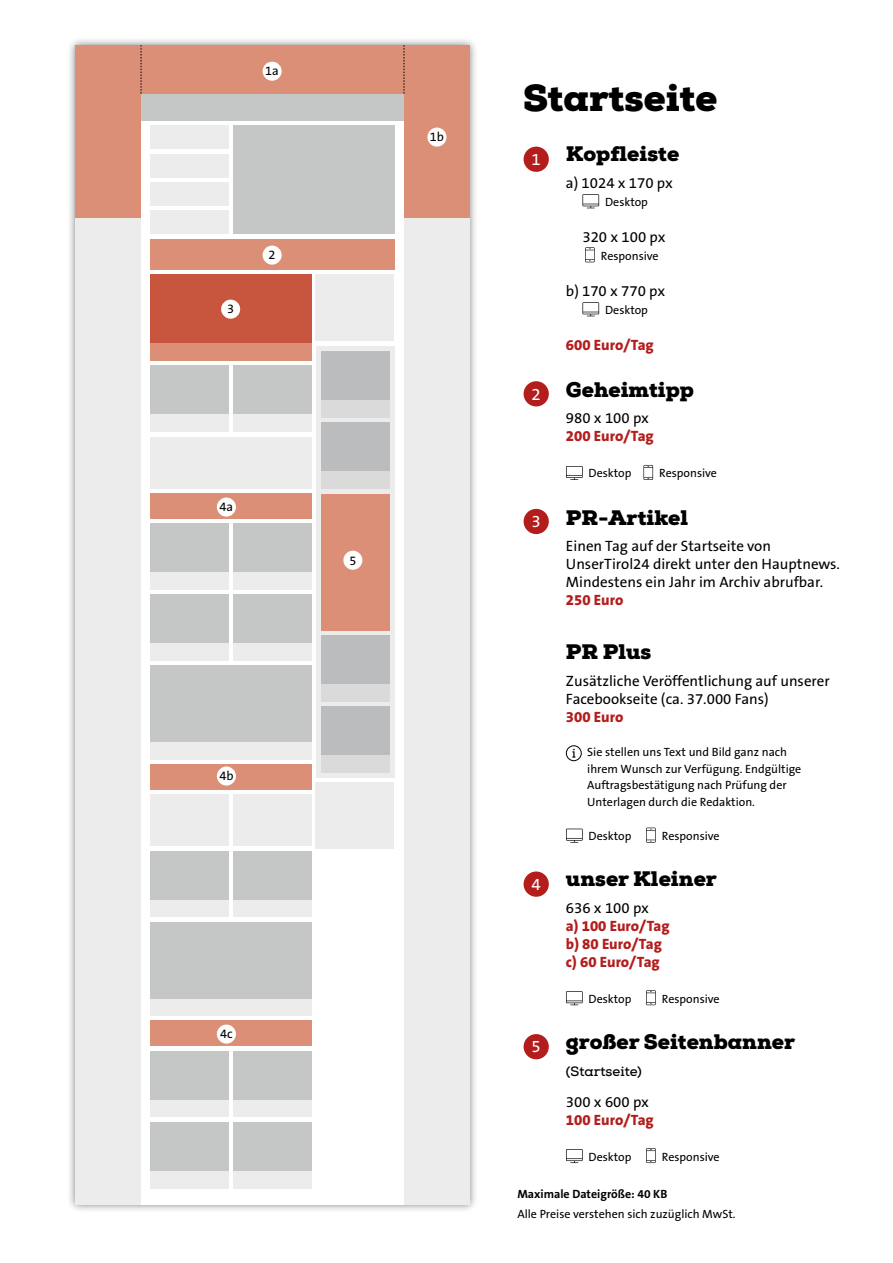
<style>
.page{position:relative;width:893px;height:1263px;background:#fff}
.page>*{position:absolute;margin:0;border:0;box-sizing:border-box;transform-origin:0 0}
.t1{font:900 37.5px "Nexa Slab";color:#000}
.t2{font:900 21px "Nexa Slab";color:#000}
.t3{font:15px/18px "The Sans B5 Plain";color:#000}
.t4{font:800 15px/18px "The Sans B8";color:#b31e1d}
.t5{font:700 13.5px "Nexa Slab";color:#000}
.t6{font:12.75px "The Sans B5 Plain";color:#000}
.t7{font:12px/16.5px "The Sans B5 Plain";color:#000}
.t8{font:700 12px "The Sans B7";color:#000}
</style>
<div class="page">
<div style="left:524px;top:147px;width:25px;height:25px;background:#b31e1d;border-radius:50%"></div>
<svg style="left:582px;top:194px;width:17px;height:14px"></svg>
<svg style="left:585px;top:247px;width:10px;height:15px"></svg>
<svg style="left:582px;top:302px;width:17px;height:14px"></svg>
<div style="left:524px;top:381px;width:25px;height:25px;background:#b31e1d;border-radius:50%"></div>
<svg style="left:566px;top:466px;width:17px;height:14px"></svg>
<svg style="left:643px;top:465px;width:10px;height:15px"></svg>
<div style="left:524px;top:871px;width:25px;height:26px;background:#b31e1d;border-radius:50%"></div>
<svg style="left:566px;top:991px;width:17px;height:14px"></svg>
<svg style="left:646px;top:990px;width:10px;height:15px"></svg>
<div style="left:524px;top:1034px;width:25px;height:25px;background:#b31e1d;border-radius:50%"></div>
<svg style="left:566px;top:1149px;width:17px;height:14px"></svg>
<svg style="left:646px;top:1148px;width:10px;height:15px"></svg>
<div style="left:524px;top:509px;width:25px;height:25px;background:#b31e1d;border-radius:50%"></div>
<div style="left:566px;top:745px;width:16px;height:16px;border:1px solid #000;border-radius:50%"></div>
<svg style="left:572px;top:749px;width:3px;height:9px"></svg>
<svg style="left:566px;top:829px;width:17px;height:14px"></svg>
<svg style="left:646px;top:828px;width:10px;height:15px"></svg>
<div style="left:66px;top:37px;width:412px;height:1176px;background:#000;opacity:.5"></div>
<div style="left:75px;top:45px;width:394px;height:1159px;background:#ececed"></div>
<div style="left:75px;top:45px;width:394px;height:172px;background:#da8f76"></div>
<div style="left:141px;top:114px;width:263px;height:1090px;background:#fff"></div>
<div style="left:150px;top:126px;width:78px;height:23px;background:#ececed"></div>
<div style="left:150px;top:154px;width:78px;height:23px;background:#ececed"></div>
<div style="left:150px;top:182px;width:78px;height:24px;background:#ececed"></div>
<div style="left:150px;top:211px;width:78px;height:23px;background:#ececed"></div>
<div style="left:233px;top:126px;width:161px;height:108px;background:#c5c6c6"></div>
<div style="left:150px;top:239px;width:244px;height:31px;background:#da8f76"></div>
<div style="left:316px;top:274px;width:78px;height:66px;background:#ececed"></div>
<div style="left:316px;top:782px;width:78px;height:66px;background:#ececed"></div>
<div style="left:316px;top:346px;width:78px;height:431px;background:#ececed"></div>
<div style="left:233px;top:414px;width:78px;height:18px;background:#ececed"></div>
<div style="left:233px;top:365px;width:78px;height:49px;background:#c5c6c6"></div>
<div style="left:233px;top:572px;width:78px;height:18px;background:#ececed"></div>
<div style="left:233px;top:523px;width:78px;height:49px;background:#c5c6c6"></div>
<div style="left:233px;top:643px;width:78px;height:18px;background:#ececed"></div>
<div style="left:233px;top:594px;width:78px;height:49px;background:#c5c6c6"></div>
<div style="left:233px;top:899px;width:78px;height:18px;background:#ececed"></div>
<div style="left:233px;top:851px;width:78px;height:48px;background:#c5c6c6"></div>
<div style="left:233px;top:1099px;width:78px;height:18px;background:#ececed"></div>
<div style="left:233px;top:1051px;width:78px;height:48px;background:#c5c6c6"></div>
<div style="left:233px;top:1171px;width:78px;height:17px;background:#ececed"></div>
<div style="left:233px;top:1122px;width:78px;height:49px;background:#c5c6c6"></div>
<div style="left:150px;top:414px;width:78px;height:18px;background:#ececed"></div>
<div style="left:150px;top:365px;width:78px;height:49px;background:#c5c6c6"></div>
<div style="left:321px;top:471px;width:68px;height:18px;background:#dadada"></div>
<div style="left:321px;top:423px;width:68px;height:48px;background:#bbbcbd"></div>
<div style="left:321px;top:755px;width:68px;height:18px;background:#dadada"></div>
<div style="left:321px;top:706px;width:68px;height:49px;background:#bbbcbd"></div>
<div style="left:321px;top:400px;width:68px;height:18px;background:#dadada"></div>
<div style="left:321px;top:351px;width:68px;height:49px;background:#bbbcbd"></div>
<div style="left:321px;top:684px;width:68px;height:17px;background:#dadada"></div>
<div style="left:321px;top:635px;width:68px;height:49px;background:#bbbcbd"></div>
<div style="left:150px;top:572px;width:78px;height:18px;background:#ececed"></div>
<div style="left:150px;top:523px;width:78px;height:49px;background:#c5c6c6"></div>
<div style="left:150px;top:643px;width:78px;height:18px;background:#ececed"></div>
<div style="left:150px;top:594px;width:78px;height:49px;background:#c5c6c6"></div>
<div style="left:150px;top:899px;width:78px;height:18px;background:#ececed"></div>
<div style="left:150px;top:851px;width:78px;height:48px;background:#c5c6c6"></div>
<div style="left:150px;top:1099px;width:78px;height:18px;background:#ececed"></div>
<div style="left:150px;top:1051px;width:78px;height:48px;background:#c5c6c6"></div>
<div style="left:150px;top:1171px;width:78px;height:17px;background:#ececed"></div>
<div style="left:150px;top:1122px;width:78px;height:49px;background:#c5c6c6"></div>
<div style="left:150px;top:437px;width:161px;height:51px;background:#ececed"></div>
<div style="left:150px;top:794px;width:78px;height:52px;background:#ececed"></div>
<div style="left:233px;top:794px;width:78px;height:52px;background:#ececed"></div>
<div style="left:150px;top:343px;width:161px;height:18px;background:#da8f76"></div>
<div style="left:150px;top:274px;width:161px;height:69px;background:#c8553e"></div>
<div style="left:150px;top:742px;width:161px;height:17px;background:#ececed"></div>
<div style="left:150px;top:666px;width:161px;height:76px;background:#c5c6c6"></div>
<div style="left:150px;top:998px;width:161px;height:18px;background:#ececed"></div>
<div style="left:150px;top:922px;width:161px;height:76px;background:#c5c6c6"></div>
<div style="left:141px;top:94px;width:263px;height:27px;background:#c5c6c6"></div>
<div style="left:150px;top:493px;width:161px;height:25px;background:#da8f76"></div>
<div style="left:150px;top:764px;width:161px;height:26px;background:#da8f76"></div>
<div style="left:150px;top:1021px;width:161px;height:25px;background:#da8f76"></div>
<div style="left:321px;top:494px;width:68px;height:136px;background:#da8f76"></div>
<div style="left:263px;top:62px;width:19px;height:19px;background:#fff;border-radius:50%"></div>
<div style="left:427px;top:128px;width:19px;height:19px;background:#fff;border-radius:50%"></div>
<div style="left:263px;top:246px;width:19px;height:19px;background:#fff;border-radius:50%"></div>
<div style="left:221px;top:300px;width:19px;height:19px;background:#fff;border-radius:50%"></div>
<div style="left:343px;top:551px;width:19px;height:19px;background:#fff;border-radius:50%"></div>
<svg style="left:404px;top:45px;width:1px;height:49px"></svg>
<svg style="left:141px;top:45px;width:1px;height:49px"></svg>
<div style="left:217px;top:497px;width:19px;height:20px;background:#fff;border-radius:50%"></div>
<div style="left:217px;top:766px;width:19px;height:19px;background:#fff;border-radius:50%"></div>
<div style="left:217px;top:1024px;width:19px;height:19px;background:#fff;border-radius:50%"></div>
<p class="t6" style="left:265px;top:65px;width:15px">1a</p>
<p class="t6" style="left:227px;top:302px;width:9px">3</p>
<p class="t6" style="left:269px;top:248px;width:9px">2</p>
<p class="t6" style="left:220px;top:500px;width:15px">4a</p>
<p class="t6" style="left:349px;top:554px;width:9px">5</p>
<p class="t6" style="left:219px;top:769px;width:16px">4b</p>
<p class="t6" style="left:220px;top:1027px;width:14px">4c</p>
<p class="t6" style="left:430px;top:130px;width:16px">1b</p>
<h1 class="t1" style="left:523px;top:74px;width:196px">Startseite</h1>
<h2 class="t2" style="left:532px;top:141px;width:149px"><sub>1</sub> Kopfleiste</h2>
<p class="t3" style="left:566px;top:174px;width:108px">a) 1024 x 170 px</p>
<p class="t7" style="left:605px;top:194px;width:44px">Desktop</p>
<p class="t3" style="left:582px;top:228px;width:84px">320 x 100 px</p>
<p class="t7" style="left:601px;top:248px;width:59px">Responsive</p>
<p class="t3" style="left:566px;top:282px;width:101px">b) 170 x 770 px</p>
<p class="t7" style="left:605px;top:302px;width:44px">Desktop</p>
<p class="t4" style="left:566px;top:336px;width:89px">600 Euro/Tag</p>
<h2 class="t2" style="left:532px;top:376px;width:164px"><sub>2</sub> Geheimtipp</h2>
<p class="t3" style="left:566px;top:410px;width:84px">980 x 100 px</p>
<p class="t4" style="left:566px;top:428px;width:89px">200 Euro/Tag</p>
<p class="t7" style="left:589px;top:466px;width:44px">Desktop</p>
<p class="t7" style="left:659px;top:466px;width:59px">Responsive</p>
<h2 class="t2" style="left:532px;top:504px;width:158px"><sub>3</sub> PR-Artikel</h2>
<p class="t3" style="left:566px;top:538px;width:276px">Einen Tag auf der Startseite von<br>UnserTirol24 direkt unter den Hauptnews.<br>Mindestens ein Jahr im Archiv abrufbar.</p>
<p class="t4" style="left:566px;top:591px;width:59px">250 Euro</p>
<h2 class="t2" style="left:566px;top:638px;width:87px">PR Plus</h2>
<p class="t3" style="left:566px;top:672px;width:265px">Zusätzliche Veröffentlichung auf unserer<br>Facebookseite (ca. 37.000 Fans)</p>
<p class="t4" style="left:566px;top:708px;width:59px">300 Euro</p>
<p class="t7" style="left:587px;top:744px;width:216px">Sie stellen uns Text und Bild ganz nach ihrem Wunsch zur Verfügung. Endgültige Auftragsbestätigung nach Prüfung der Unterlagen durch die Redaktion.</p>
<p class="t7" style="left:589px;top:828px;width:44px">Desktop</p>
<p class="t7" style="left:662px;top:828px;width:59px">Responsive</p>
<h2 class="t2" style="left:532px;top:865px;width:187px"><sub>4</sub> unser Kleiner</h2>
<p class="t3" style="left:566px;top:899px;width:84px">636 x 100 px</p>
<p class="t4" style="left:566px;top:917px;width:105px">a) 100 Euro/Tag b) 80 Euro/Tag c) 60 Euro/Tag</p>
<p class="t7" style="left:589px;top:991px;width:44px">Desktop</p>
<p class="t7" style="left:662px;top:991px;width:59px">Responsive</p>
<h2 class="t2" style="left:532px;top:1028px;width:265px"><sub>5</sub> großer Seitenbanner</h2>
<p class="t5" style="left:566px;top:1063px;width:78px">(Startseite)</p>
<p class="t3" style="left:566px;top:1093px;width:84px">300 x 600 px</p>
<p class="t4" style="left:566px;top:1111px;width:89px">100 Euro/Tag</p>
<p class="t7" style="left:589px;top:1149px;width:44px">Desktop</p>
<p class="t7" style="left:662px;top:1149px;width:59px">Responsive</p>
<p class="t8" style="left:517px;top:1188px;width:152px">Maximale Dateigröße: 40 KB</p>
<p class="t7" style="left:517px;top:1206px;width:220px">Alle Preise verstehen sich zuzüglich MwSt.</p>
</div>
